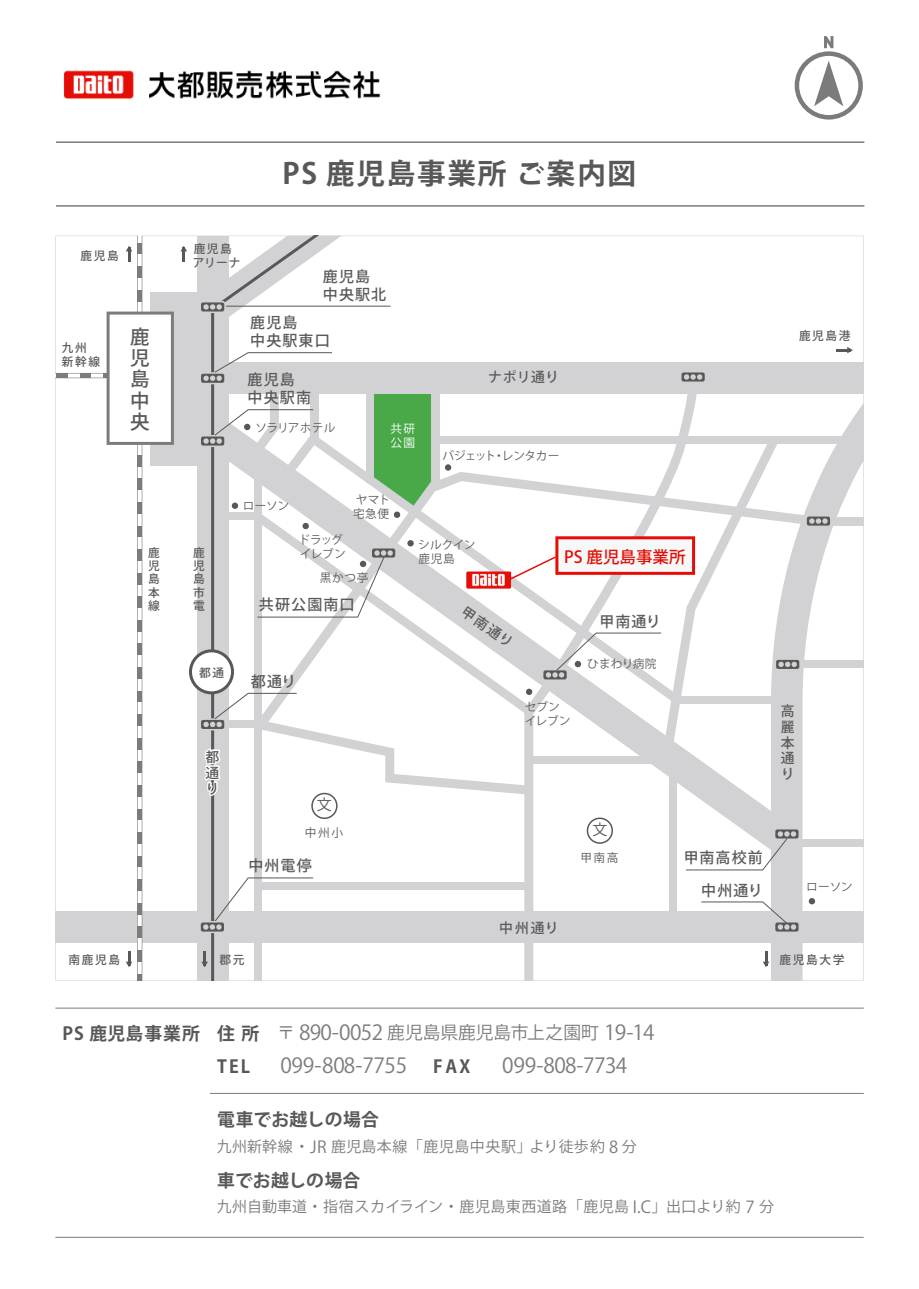
<style>
.page{position:relative;width:919px;height:1289px;background:#fff}
.page>*{position:absolute;margin:0;border:0;box-sizing:border-box;transform-origin:0 0}
.t1{font:700 28.65px "Koz Go Pro";letter-spacing:.06em;color:#595757}
.t2{font:20.7px "Koz Go Pro";letter-spacing:-.02em;color:#7c7c7c}
.t3{font:500 19.5px/21.5px "Koz Go Pro";color:#5a5a5a;text-align:justify}
.t4{font:17.85px/34px "Koz Go Pro";color:#7c7c7c}
.t5{font:700 17.85px "Koz Go Pro";letter-spacing:.02em;color:#595757}
.t6{font:700 17.85px "Koz Go Pro";letter-spacing:.06em;color:#595757}
.t7{font:700 17.85px "Koz Go Pro";color:#595757}
.t8{font:500 16.5px "Koz Go Pro";color:#e40e07}
.t9{font:15px "Koz Go Pro";letter-spacing:.02em;color:#7b7b7b}
.t10{font:500 15px/18px "Koz Go Pro";letter-spacing:.075em;color:#5a5a5a}
.t11{font:15px "Koz Go Pro";color:#595757}
.t12{font:500 13.8px/15.8px "Koz Go Pro";letter-spacing:.03em;color:#5a5a5a;text-align:justify}
.t13{font:500 13.8px/15.9px "Koz Go Pro";color:#595757;text-align:justify}
.t14{font:11.7px/14px "Koz Go Pro";color:#5a5a5a}
.t15{font:500 11.7px/13.4px "Koz Go Pro";letter-spacing:.14em;color:#5a5a5a}
.t16{font:11.7px "Koz Go Pro";letter-spacing:-.035em;color:#5a5a5a}
.t17{font:11.7px/14px "Koz Go Pro";letter-spacing:-.045em;color:#5a5a5a}
.t18{font:11.7px/14px "Koz Go Pro";color:#fff}
.s1{font-weight:700;color:#595757}
.s2{font-size:20.7px}
.s3{font-weight:700;font-size:17.85px;color:#595757}
.s4{font-size:16.5px}
</style>
<div class="page">
<img style="left:63px;top:70px;width:318px;height:29px">
<div style="left:794px;top:51px;width:68px;height:69px;border:4px solid #7b7b7b;border-radius:50%"></div>
<svg style="left:814px;top:61px;width:29px;height:45px"></svg>
<hr style="left:56px;top:141px;width:808px;height:2px;background:#7b7b7b">
<hr style="left:56px;top:205px;width:808px;height:2px;background:#7b7b7b">
<hr style="left:55px;top:1007px;width:808px;height:1px;background:#7b7b7b">
<hr style="left:55px;top:1236px;width:808px;height:1px;background:#7b7b7b">
<hr style="left:210px;top:1092px;width:653px;height:1px;background:#7b7b7b">
<svg style="left:824px;top:36px;width:9px;height:12px"></svg>
<svg style="left:192px;top:654px;width:579px;height:175px"></svg>
<div style="left:150px;top:293px;width:78px;height:173px;background:#d2d2d4"></div>
<div style="left:197px;top:235px;width:31px;height:745px;background:#d2d2d4"></div>
<div style="left:55px;top:910px;width:808px;height:32px;background:#d2d2d4"></div>
<svg style="left:211px;top:235px;width:131px;height:745px"></svg>
<svg style="left:771px;top:803px;width:92px;height:177px"></svg>
<div style="left:254px;top:458px;width:7px;height:522px;background:#d2d2d4"></div>
<div style="left:311px;top:792px;width:26px;height:27px;border:2px solid #595757;border-radius:50%"></div>
<svg style="left:189px;top:649px;width:45px;height:45px"></svg>
<div style="left:781px;top:838px;width:82px;height:8px;background:#d2d2d4"></div>
<div style="left:258px;top:881px;width:272px;height:8px;background:#d2d2d4"></div>
<svg style="left:180px;top:246px;width:7px;height:16px"></svg>
<svg style="left:201px;top:951px;width:7px;height:16px"></svg>
<svg style="left:763px;top:951px;width:6px;height:16px"></svg>
<svg style="left:55px;top:235px;width:119px;height:745px"></svg>
<svg style="left:524px;top:803px;width:177px;height:177px"></svg>
<div style="left:808px;top:898px;width:7px;height:6px;background:#595757;border-radius:50%"></div>
<div style="left:586px;top:817px;width:27px;height:26px;border:2px solid #595757;border-radius:50%"></div>
<svg style="left:685px;top:829px;width:113px;height:41px"></svg>
<svg style="left:700px;top:901px;width:98px;height:30px"></svg>
<div style="left:199px;top:718px;width:27px;height:12px;background:#d2d2d4;border:3px solid #d2d2d4;border-radius:2px"></div>
<div style="left:199px;top:435px;width:27px;height:12px;background:#d2d2d4;border:3px solid #d2d2d4;border-radius:2px"></div>
<div style="left:199px;top:372px;width:27px;height:12px;background:#d2d2d4;border:3px solid #d2d2d4;border-radius:2px"></div>
<div style="left:199px;top:301px;width:27px;height:12px;background:#d2d2d4;border:3px solid #d2d2d4;border-radius:2px"></div>
<svg style="left:201px;top:235px;width:140px;height:87px"></svg>
<svg style="left:199px;top:921px;width:26px;height:12px"></svg>
<svg style="left:201px;top:877px;width:113px;height:54px"></svg>
<hr style="left:226px;top:306px;width:164px;height:1px;background:#595757">
<svg style="left:201px;top:347px;width:662px;height:456px"></svg>
<h1 class="t1" style="left:282px;top:155px;width:355px">PS 鹿児島事業所ご案内図</h1>
<p class="t15" style="left:80px;top:250px;width:40px">鹿児島</p>
<p class="t15" style="left:62px;top:341px;width:40px;line-height:14px">九州新幹線</p>
<h3 class="t3" style="left:130px;top:326px;width:21px">鹿児島中央</h3>
<p class="t15" style="left:193px;top:242px;width:49px;line-height:14px">鹿児島アリーナ</p>
<p class="t10" style="left:323px;top:268px;width:65px">鹿児島中央駅北</p>
<p class="t10" style="left:250px;top:314px;width:81px">鹿児島<br>中央駅東口</p>
<p class="t10" style="left:247px;top:371px;width:65px">鹿児島中央駅南</p>
<p class="t14" style="left:255px;top:420px;width:81px">ソラリアホテル</p>
<p class="t18" style="left:390px;top:422px;width:26px">共研公園</p>
<p class="t12" style="left:488px;top:370px;width:72px">ナポリ通り</p>
<p class="t16" style="left:442px;top:448px;width:119px">バジェット・レンタカー</p>
<p class="t15" style="left:148px;top:546px;width:13px;text-align:justify">鹿児島本線</p>
<p class="t15" style="left:193px;top:546px;width:13px;text-align:justify">鹿児島市電</p>
<p class="t14" style="left:243px;top:499px;width:48px">ローソン</p>
<p class="t14" style="left:353px;top:493px;width:38px">ヤマト宅急便</p>
<p class="t17" style="left:298px;top:533px;width:49px">ドラッグイレブン</p>
<p class="t14" style="left:320px;top:571px;width:50px">黒かつ亭</p>
<p class="t10" style="left:259px;top:596px;width:97px">共研公園南口</p>
<p class="t15" style="left:199px;top:666px;width:26px">都通</p>
<p class="t10" style="left:251px;top:673px;width:47px">都通り</p>
<p class="t13" style="left:205px;top:749px;width:15px">都通り</p>
<p class="t11" style="left:317px;top:795px;width:16px">文</p>
<p class="t14" style="left:305px;top:825px;width:40px">中州小</p>
<p class="t10" style="left:248px;top:857px;width:65px">中州電停</p>
<p class="t14" style="left:418px;top:537px;width:59px">シルクイン鹿児島</p>
<p class="t8" style="left:564px;top:546px;width:123px">PS 鹿児島事業所</p>
<p class="t12" style="left:467px;top:604px;width:60px;rotate:35deg">甲南通り</p>
<p class="t14" style="left:524px;top:700px;width:47px">セブンイレブン</p>
<p class="t10" style="left:599px;top:613px;width:63px">甲南通り</p>
<p class="t14" style="left:587px;top:656px;width:71px">ひまわり病院</p>
<p class="t11" style="left:592px;top:820px;width:16px">文</p>
<p class="t14" style="left:580px;top:851px;width:40px">甲南高</p>
<p class="t10" style="left:683px;top:842px;width:81px;line-height:33px;text-align:right">甲南高校前中州通り</p>
<p class="t12" style="left:499px;top:920px;width:61px">中州通り</p>
<p class="t15" style="left:799px;top:330px;width:53px">鹿児島港</p>
<p class="t12" style="left:780px;top:704px;width:15px">高麗本通り</p>
<p class="t14" style="left:806px;top:880px;width:48px">ローソン</p>
<p class="t15" style="left:69px;top:953px;width:53px">南鹿児島</p>
<p class="t15" style="left:779px;top:953px;width:66px">鹿児島大学</p>
<p class="t15" style="left:219px;top:953px;width:26px">郡元</p>
<p class="t6" style="left:63px;top:1021px;width:139px">PS 鹿児島事業所</p>
<p class="t4" style="left:217px;top:1015px;width:439px"><span class="s1">住所</span> 〒 <span class="s2">890-0052</span> 鹿児島県鹿児島市上之園町 <span class="s2">19-14<br></span><span class="s1">TEL</span></p>
<h2 class="t2" style="left:280px;top:1051px;width:191px">099-808-7755 <span class="s3">FAX</span></h2>
<h2 class="t2" style="left:502px;top:1051px;width:127px">099-808-7734</h2>
<p class="t5" style="left:217px;top:1108px;width:163px">電車でお越しの場合</p>
<p class="t9" style="left:217px;top:1136px;width:421px">九州新幹線・<span class="s4">JR</span> 鹿児島本線「鹿児島中央駅」より徒歩約 <span class="s4">8</span> 分</p>
<p class="t7" style="left:217px;top:1168px;width:145px">車でお越しの場合</p>
<p class="t9" style="left:217px;top:1197px;width:558px">九州自動車道・指宿スカイライン・鹿児島東西道路「鹿児島 <span class="s4">I.C</span>」出口より約 <span class="s4">7</span> 分</p>
</div>
